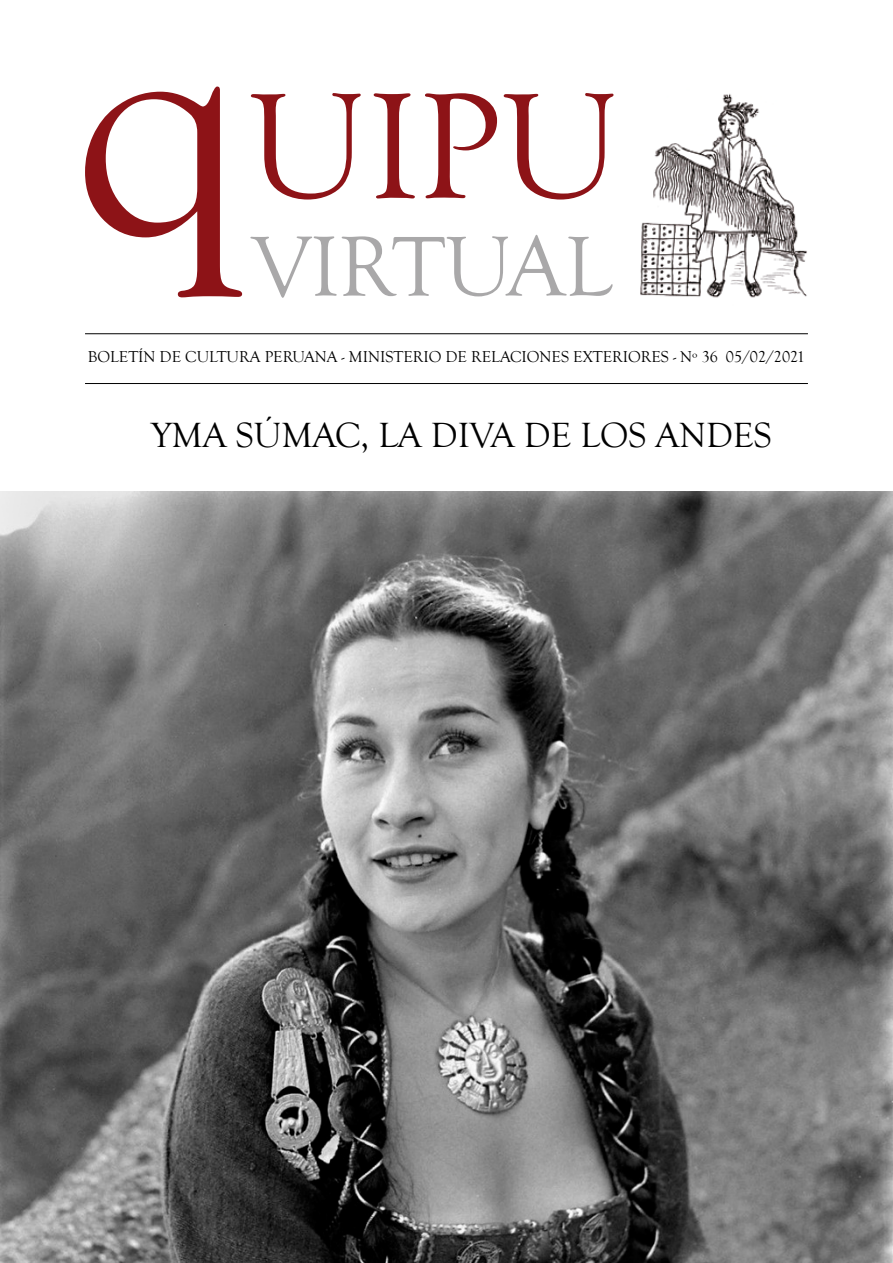
<style>
.page{position:relative;width:893px;height:1263px;background:#fff}
.page>*{position:absolute;margin:0;border:0;box-sizing:border-box;transform-origin:0 0}
.t1{font:87.45px "Goudy Old Style T";color:#a9a8a9}
.t2{font:36px "Goudy Old Style T";color:#000}
.t3{font:16.2px "Goudy Old Style T";color:#000}
</style>
<div class="page">
<svg style="left:85px;top:86px;width:157px;height:211px"></svg>
<svg style="left:251px;top:93px;width:110px;height:107px"></svg>
<svg style="left:374px;top:93px;width:41px;height:105px"></svg>
<svg style="left:425px;top:93px;width:72px;height:105px"></svg>
<svg style="left:504px;top:93px;width:109px;height:107px"></svg>
<img style="left:640px;top:94px;width:167px;height:204px">
<hr style="left:85px;top:333px;width:723px;height:1px;background:#000">
<hr style="left:85px;top:383px;width:723px;height:1px;background:#000">
<img style="left:0;top:491px;width:893px;height:772px">
<h1 class="t1" style="left:252px;top:219px;width:361px">VIRTUAL</h1>
<p class="t3" style="left:88px;top:348px;width:719px">BOLETÍN DE CULTURA PERUANA - MINISTERIO DE RELACIONES EXTERIORES - Nº 36 05/02/2021</p>
<h2 class="t2" style="left:151px;top:415px;width:622px">YMA SÚMAC, LA DIVA DE LOS ANDES</h2>
</div>
